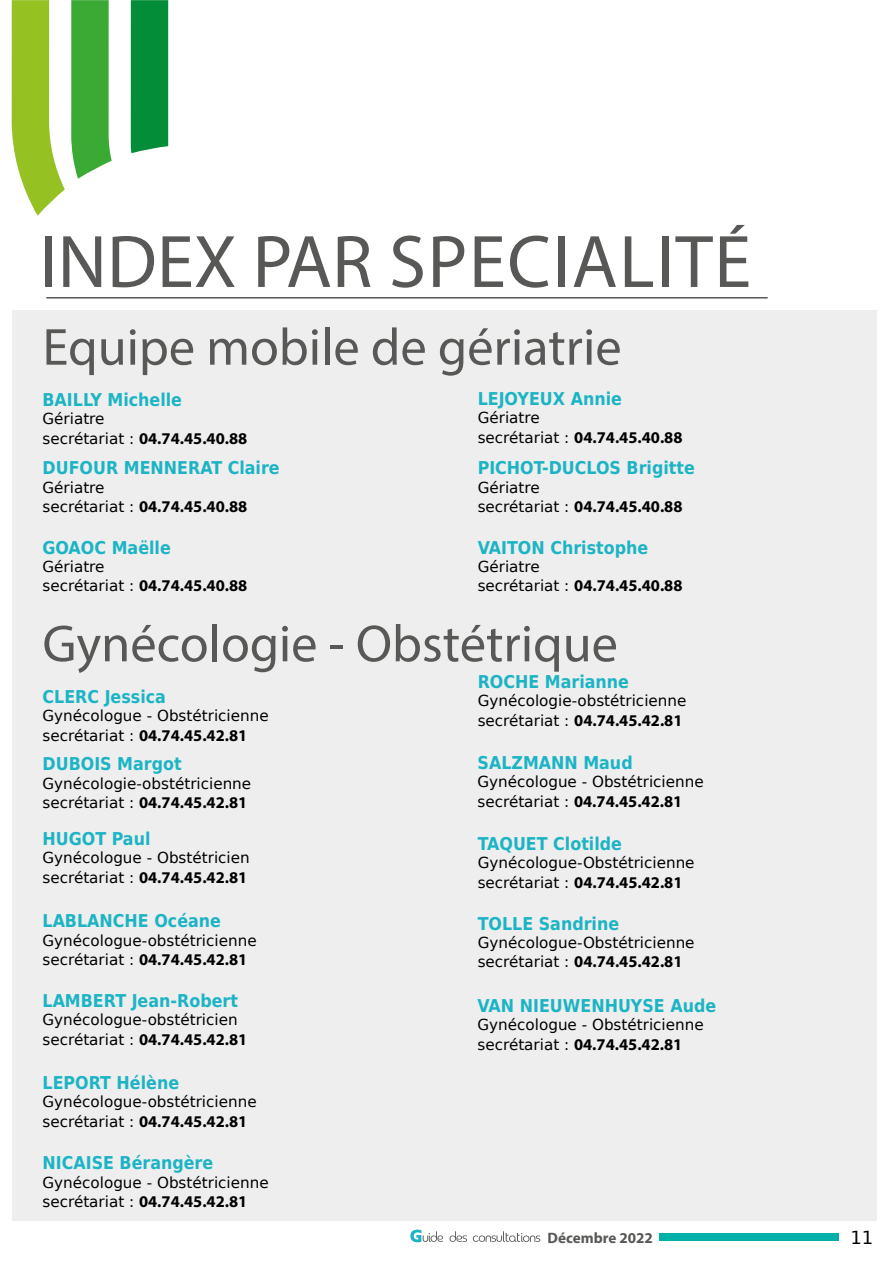
<style>
.page{position:relative;width:893px;height:1263px;background:#fff}
.page>*{position:absolute;margin:0;border:0;box-sizing:border-box;transform-origin:0 0}
.t1{font:75px "Myriad Pro";letter-spacing:.02em;color:#585956}
.t2{font:52.5px "Myriad Pro";color:#585956}
.t3{font:18px "DejaVu Sans";color:#000}
.t4{font:700 17.7px "DejaVu Sans Condensed";color:#1cb4c5}
.t5{font:700 16.5px "Myriad Pro";color:#000}
.t6{font:15.15px "DejaVu Sans";color:#000}
.t7{font:700 15.15px "Myriad Pro";color:#585956}
.s1{font-family:"DejaVu Sans";font-weight:400;font-size:15.15px}
</style>
<div class="page">
<div style="left:659px;top:1234px;width:180px;height:7px;background:#00b0a9"></div>
<svg style="left:410px;top:1229px;width:33px;height:13px"></svg>
<svg style="left:450px;top:1231px;width:17px;height:11px"></svg>
<svg style="left:473px;top:1231px;width:67px;height:11px"></svg>
<div style="left:131px;top:0;width:37px;height:153px;background:#048d38"></div>
<svg style="left:71px;top:0;width:41px;height:179px;background:#54b550"></svg>
<svg style="left:12px;top:0;width:53px;height:216px"></svg>
<div style="left:13px;top:310px;width:864px;height:911px;background:#eee"></div>
<hr style="left:46px;top:297px;width:722px;height:2px;background:#585956">
<h1 class="t1" style="left:40px;top:216px;width:713px">INDEX PAR SPECIALITÉ</h1>
<h2 class="t2" style="left:43px;top:315px;width:581px">Equipe mobile de gériatrie</h2>
<p class="t4" style="left:43px;top:385px;width:141px">BAILLY Michelle</p>
<p class="t6" style="left:43px;top:406px;width:64px">Gériatre</p>
<p class="t5" style="left:43px;top:427px;width:206px"><span class="s1">secrétariat :</span> 04.74.45.40.88</p>
<p class="t4" style="left:43px;top:454px;width:239px">DUFOUR MENNERAT Claire</p>
<p class="t6" style="left:43px;top:475px;width:64px">Gériatre</p>
<p class="t5" style="left:43px;top:496px;width:206px"><span class="s1">secrétariat :</span> 04.74.45.40.88</p>
<p class="t4" style="left:43px;top:533px;width:130px">GOAOC Maëlle</p>
<p class="t6" style="left:43px;top:554px;width:64px">Gériatre</p>
<p class="t5" style="left:43px;top:575px;width:206px"><span class="s1">secrétariat :</span> 04.74.45.40.88</p>
<p class="t4" style="left:478px;top:384px;width:146px">LEJOYEUX Annie</p>
<p class="t6" style="left:478px;top:405px;width:64px">Gériatre</p>
<p class="t5" style="left:478px;top:426px;width:206px"><span class="s1">secrétariat :</span> 04.74.45.40.88</p>
<p class="t4" style="left:478px;top:454px;width:219px">PICHOT-DUCLOS Brigitte</p>
<p class="t6" style="left:478px;top:475px;width:64px">Gériatre</p>
<p class="t5" style="left:478px;top:496px;width:206px"><span class="s1">secrétariat :</span> 04.74.45.40.88</p>
<p class="t4" style="left:478px;top:533px;width:172px">VAITON Christophe</p>
<p class="t6" style="left:478px;top:554px;width:64px">Gériatre</p>
<p class="t5" style="left:478px;top:575px;width:206px"><span class="s1">secrétariat :</span> 04.74.45.40.88</p>
<h2 class="t2" style="left:43px;top:611px;width:577px">Gynécologie - Obstétrique</h2>
<p class="t4" style="left:478px;top:667px;width:153px">ROCHE Marianne</p>
<p class="t6" style="left:478px;top:689px;width:210px">Gynécologie-obstétricienne</p>
<p class="t5" style="left:478px;top:710px;width:206px"><span class="s1">secrétariat :</span> 04.74.45.42.81</p>
<p class="t4" style="left:477px;top:748px;width:157px">SALZMANN Maud</p>
<p class="t6" style="left:477px;top:769px;width:228px">Gynécologue - Obstétricienne</p>
<p class="t5" style="left:477px;top:790px;width:206px"><span class="s1">secrétariat :</span> 04.74.45.42.81</p>
<p class="t4" style="left:478px;top:829px;width:146px">TAQUET Clotilde</p>
<p class="t6" style="left:478px;top:850px;width:218px">Gynécologue-Obstétricienne</p>
<p class="t5" style="left:478px;top:871px;width:206px"><span class="s1">secrétariat :</span> 04.74.45.42.81</p>
<p class="t4" style="left:43px;top:682px;width:125px">CLERC Jessica</p>
<p class="t6" style="left:43px;top:703px;width:228px">Gynécologue - Obstétricienne</p>
<p class="t5" style="left:43px;top:724px;width:206px"><span class="s1">secrétariat :</span> 04.74.45.42.81</p>
<p class="t4" style="left:43px;top:750px;width:141px">DUBOIS Margot</p>
<p class="t6" style="left:43px;top:771px;width:210px">Gynécologie-obstétricienne</p>
<p class="t5" style="left:43px;top:792px;width:206px"><span class="s1">secrétariat :</span> 04.74.45.42.81</p>
<p class="t4" style="left:43px;top:824px;width:109px">HUGOT Paul</p>
<p class="t6" style="left:43px;top:846px;width:209px">Gynécologue - Obstétricien</p>
<p class="t5" style="left:43px;top:867px;width:206px"><span class="s1">secrétariat :</span> 04.74.45.42.81</p>
<p class="t4" style="left:43px;top:907px;width:180px">LABLANCHE Océane</p>
<p class="t6" style="left:43px;top:928px;width:216px">Gynécologue-obstétricienne</p>
<p class="t5" style="left:43px;top:949px;width:206px"><span class="s1">secrétariat :</span> 04.74.45.42.81</p>
<p class="t4" style="left:43px;top:986px;width:197px">LAMBERT Jean-Robert</p>
<p class="t6" style="left:43px;top:1008px;width:197px">Gynécologue-obstétricien</p>
<p class="t5" style="left:43px;top:1029px;width:206px"><span class="s1">secrétariat :</span> 04.74.45.42.81</p>
<p class="t4" style="left:43px;top:1068px;width:138px">LEPORT Hélène</p>
<p class="t6" style="left:43px;top:1089px;width:216px">Gynécologue-obstétricienne</p>
<p class="t5" style="left:43px;top:1110px;width:206px"><span class="s1">secrétariat :</span> 04.74.45.42.81</p>
<p class="t4" style="left:43px;top:1148px;width:172px">NICAISE Bérangère</p>
<p class="t6" style="left:43px;top:1170px;width:228px">Gynécologue - Obstétricienne</p>
<p class="t5" style="left:43px;top:1191px;width:206px"><span class="s1">secrétariat :</span> 04.74.45.42.81</p>
<p class="t4" style="left:478px;top:909px;width:143px">TOLLE Sandrine</p>
<p class="t6" style="left:478px;top:930px;width:218px">Gynécologue-Obstétricienne</p>
<p class="t5" style="left:478px;top:951px;width:206px"><span class="s1">secrétariat :</span> 04.74.45.42.81</p>
<p class="t4" style="left:477px;top:991px;width:240px">VAN NIEUWENHUYSE Aude</p>
<p class="t6" style="left:477px;top:1013px;width:228px">Gynécologue - Obstétricienne</p>
<p class="t5" style="left:477px;top:1034px;width:206px"><span class="s1">secrétariat :</span> 04.74.45.42.81</p>
<p class="t7" style="left:548px;top:1228px;width:107px">Décembre 2022</p>
<p class="t3" style="left:850px;top:1223px;width:24px">11</p>
</div>
